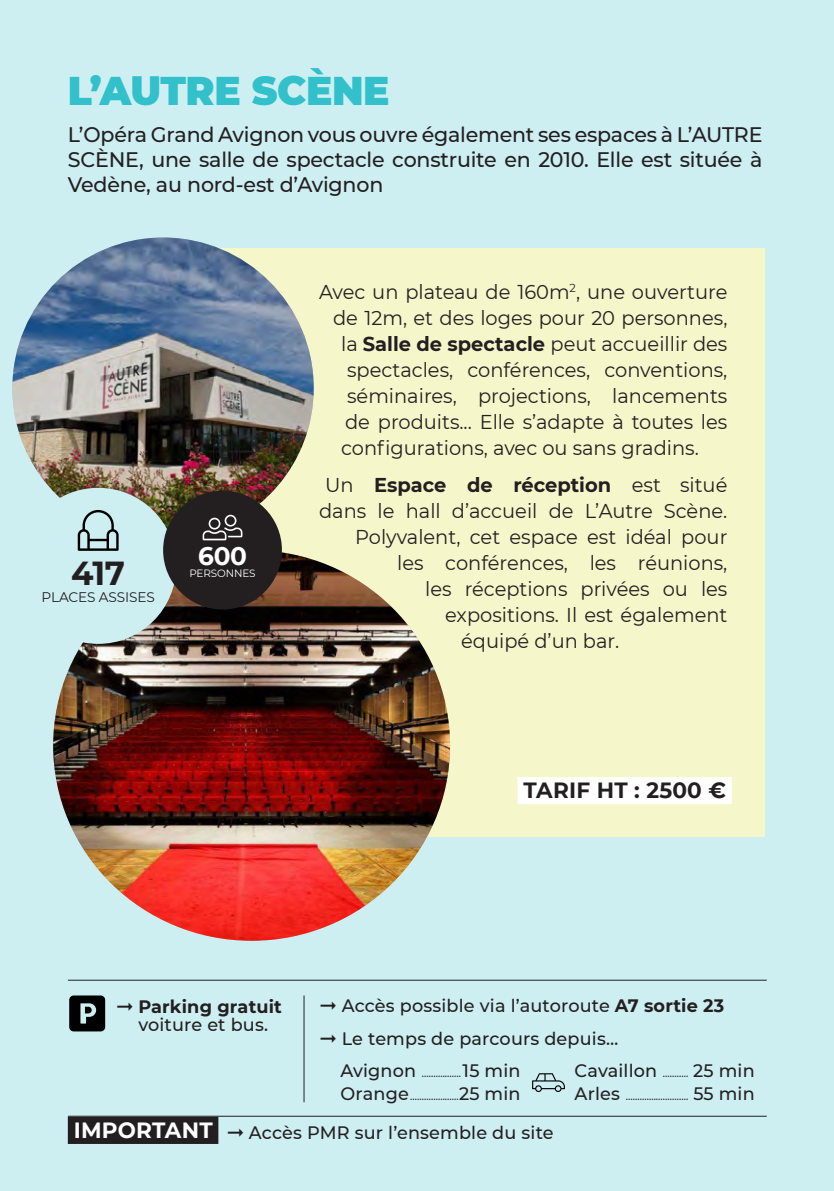
<style>
.page{position:relative;width:834px;height:1191px;background:#fff}
.page>*{position:absolute;margin:0;border:0;box-sizing:border-box;transform-origin:0 0}
.t1{font:900 40px "Montserrat";letter-spacing:-.01em;color:#32c0cb}
.t2{font:700 33.2px "Montserrat";color:#231f20}
.t3{font:700 25.4px "Montserrat";color:#fff}
.t4{font:700 22px "Montserrat";letter-spacing:.01em;color:#231f20}
.t5{font:700 22px "Montserrat";letter-spacing:.01em;color:#fff}
.t6{font:500 21px/25.2px "Montserrat";letter-spacing:-.01em;color:#231f20}
.t7{font:20px "Montserrat";color:#231f20}
.t8{font:700 20px "Montserrat";color:#231f20}
.t9{font:500 18px "Montserrat";letter-spacing:.01em;color:#231f20}
.t10{font:700 18px/18px "Montserrat";letter-spacing:.01em;color:#231f20;text-align:center}
.t11{font:14px "Montserrat";letter-spacing:-.01em;color:#231f20}
.t12{font:10.6px "Montserrat";letter-spacing:-.01em;color:#fff}
.t13{font:500 10px "Montserrat";color:#231f20}
.s1{font-weight:700}
.s2{font-weight:400}
.s3{font-weight:500}
.s4{font-size:18px}
.s5{font-size:10px}
</style>
<div class="page">
<div style="left:0;top:0;width:833px;height:1191px;background:#cdeff2"></div>
<div style="left:68px;top:1116px;width:150px;height:28px;background:#231f20"></div>
<div style="left:116px;top:248px;width:648px;height:588px;background:#f5f6ca"></div>
<div style="left:517px;top:777px;width:214px;height:27px;background:#fff"></div>
<img style="left:12px;top:237px;width:301px;height:300px">
<img style="left:53px;top:552px;width:397px;height:388px">
<svg style="left:69px;top:995px;width:36px;height:36px"></svg>
<svg style="left:532px;top:1073px;width:33px;height:19px"></svg>
<hr style="left:303px;top:995px;width:1px;height:107px;background:#231f20">
<hr style="left:68px;top:979px;width:698px;height:1px;background:#231f20">
<hr style="left:68px;top:1115px;width:698px;height:1px;background:#231f20">
<div style="left:20px;top:488px;width:156px;height:156px;background:#cdeff2;border-radius:50%"></div>
<svg style="left:78px;top:510px;width:41px;height:41px"></svg>
<div style="left:163px;top:491px;width:119px;height:118px;background:#231f20;border-radius:50%"></div>
<svg style="left:202px;top:515px;width:40px;height:25px"></svg>
<p class="t1" style="left:68px;top:61px;width:323px">L’AUTRE SCÈNE</p>
<p class="t6" style="left:68px;top:121px;width:696px">L’Opéra Grand Avignon vous ouvre également ses espaces à L’AUTRE</p>
<p class="t6" style="left:68px;top:146px;width:696px">SCÈNE, une salle de spectacle construite en 2010. Elle est située à<br>Vedène, au nord-est d’Avignon</p>
<p class="t2" style="left:71px;top:549px;width:55px">417</p>
<p class="t11" style="left:42px;top:587px;width:115px">PLACES ASSISES</p>
<p class="t3" style="left:198px;top:537px;width:50px">600</p>
<p class="t12" style="left:189px;top:566px;width:68px">PERSONNES</p>
<p class="t7" style="left:319px;top:278px;width:410px">Avec un plateau de 160m<sup>2</sup>, une ouverture</p>
<p class="t7" style="left:333px;top:304px;width:396px">de 12m, et des loges pour 20 personnes,</p>
<p class="t7" style="left:341px;top:330px;width:388px">la <span class="s1">Salle de spectacle</span> peut accueillir des</p>
<p class="t7" style="left:347px;top:356px;width:382px">spectacles, conférences, conventions,</p>
<p class="t7" style="left:347px;top:382px;width:382px">séminaires, projections, lancements</p>
<p class="t7" style="left:345px;top:408px;width:384px">de produits... Elle s’adapte à toutes les</p>
<p class="t7" style="left:341px;top:434px;width:359px">configurations, avec ou sans gradins.</p>
<p class="t8" style="left:325px;top:471px;width:403px"><span class="s2">Un</span> Espace de réception <span class="s2">est situé</span></p>
<p class="t7" style="left:319px;top:497px;width:409px">dans le hall d’accueil de L’Autre Scène.</p>
<p class="t7" style="left:355px;top:523px;width:374px">Polyvalent, cet espace est idéal pour</p>
<p class="t7" style="left:397px;top:549px;width:331px">les conférences, les réunions,</p>
<p class="t7" style="left:425px;top:575px;width:304px">les réceptions privées ou les</p>
<p class="t7" style="left:445px;top:601px;width:284px">expositions. Il est également</p>
<p class="t7" style="left:461px;top:627px;width:159px">équipé d’un bar.</p>
<p class="t4" style="left:523px;top:774px;width:204px">TARIF HT : 2500 €</p>
<p class="t10" style="left:117px;top:996px;width:167px">➞ Parking gratuit <span class="s3">voiture et bus.</span></p>
<p class="t9" style="left:320px;top:992px;width:405px">➞ Accès possible via l’autoroute <span class="s1">A7 sortie 23</span></p>
<p class="t9" style="left:320px;top:1026px;width:299px">➞ Le temps de parcours depuis…</p>
<p class="t13" style="left:340px;top:1066px;width:181px"><span class="s4">Avignon</span> .................<span class="s4">15 min</span></p>
<p class="t13" style="left:340px;top:1090px;width:181px"><span class="s4">Orange</span>.....................<span class="s4">25 min</span></p>
<p class="t9" style="left:574px;top:1057px;width:182px">Cavaillon <span class="s5">...........</span> 25 min</p>
<p class="t13" style="left:574px;top:1090px;width:181px"><span class="s4">Arles</span> ........................... <span class="s4">55 min</span></p>
<p class="t5" style="left:74px;top:1114px;width:140px">IMPORTANT</p>
<p class="t9" style="left:227px;top:1120px;width:328px">➞ Accès PMR sur l’ensemble du site</p>
</div>
